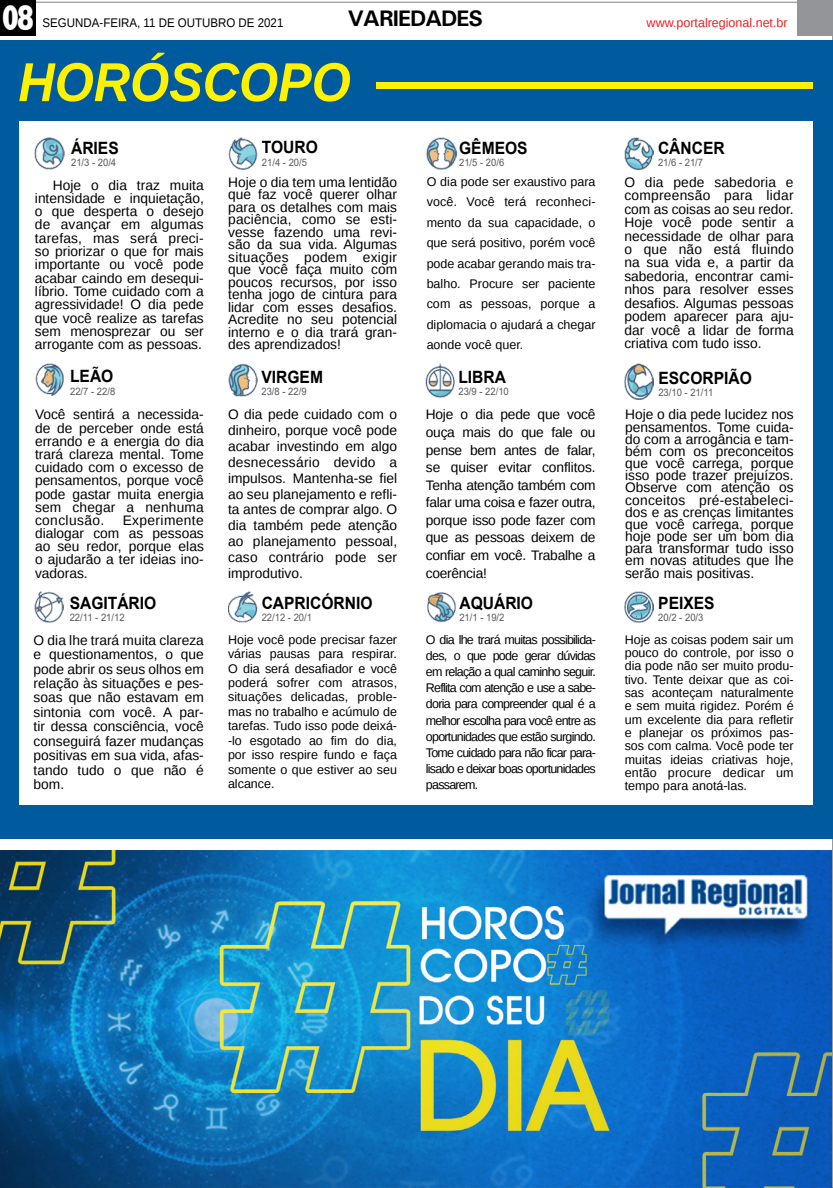
<style>
.page{position:relative;width:833px;height:1188px;background:#fff}
.page>*{position:absolute;margin:0;border:0;box-sizing:border-box;transform-origin:0 0}
.TÍTULO{font:italic 700 54.75px "Liberation Sans";color:#fff200;scale:.92 1}
.t1{font:800 36.12px "Rockwell";color:#fff;scale:.7 1}
.TITULO_PG{font:700 22.5px "Univers";letter-spacing:-.04em;color:#000}
.JR_Classificados{font:700 17px "Arial";color:#000;scale:.92 1}
.NOVELAS_E_HOROSC{font:13.75px/12.5px "Liberation Sans";color:#000;text-align:justify}
.MATÉRIA{font:13.75px/13.2px "Liberation Sans";color:#000;text-align:justify}
.NOVELAS_E_HOROSC-2{font:12.5px/13.4px "Liberation Sans";color:#000;text-align:justify}
.DATA_PG{font:12.5px "Liberation Sans";color:#000;scale:.92 1}
.DATA_PG-2{font:12.5px "Liberation Sans";color:#ed1d24}
.JR_Classificados-2{font:10.25px "Arial";color:#58595b;scale:.92 1}
</style>
<div class="page">
<div style="left:0;top:0;width:36px;height:36px;background:#000"></div>
<div style="left:797px;top:0;width:36px;height:36px;background:#939598"></div>
<div style="left:0;top:41px;width:833px;height:797px;background:#005b9e"></div>
<div style="left:376px;top:83px;width:436px;height:6px;background:#fff200"></div>
<div style="left:19px;top:121px;width:793px;height:683px;background:#fff"></div>
<img style="left:35px;top:138px;width:29px;height:32px">
<img style="left:228px;top:138px;width:30px;height:32px">
<img style="left:427px;top:138px;width:29px;height:32px">
<img style="left:624px;top:138px;width:30px;height:32px">
<img style="left:35px;top:364px;width:29px;height:32px">
<img style="left:228px;top:364px;width:29px;height:32px">
<img style="left:426px;top:364px;width:28px;height:33px">
<img style="left:624px;top:364px;width:30px;height:35px">
<img style="left:35px;top:591px;width:28px;height:31px">
<img style="left:228px;top:591px;width:29px;height:31px">
<img style="left:427px;top:592px;width:29px;height:30px">
<img style="left:624px;top:591px;width:30px;height:31px">
<img style="left:0;top:850px;width:832px;height:337px">
<p class="t1" style="left:2px;top:-3px;width:48px">08</p>
<p class="DATA_PG" style="left:43px;top:16px;width:263px">SEGUNDA-FEIRA, 11 DE OUTUBRO DE 2021</p>
<p class="TITULO_PG" style="left:348px;top:5px;width:137px">VARIEDADES</p>
<p class="DATA_PG-2" style="left:646px;top:16px;width:143px">www.portalregional.net.br</p>
<p class="TÍTULO" style="left:18px;top:45px;width:363px">HORÓSCOPO</p>
<p class="JR_Classificados" style="left:71px;top:136px;width:53px">ÁRIES</p>
<p class="JR_Classificados-2" style="left:71px;top:155px;width:51px">21/3 - 20/4</p>
<p class="JR_Classificados" style="left:459px;top:136px;width:76px">GÊMEOS</p>
<p class="JR_Classificados-2" style="left:459px;top:155px;width:51px">21/5 - 20/6</p>
<p class="JR_Classificados" style="left:658px;top:136px;width:74px">CÂNCER</p>
<p class="JR_Classificados-2" style="left:658px;top:155px;width:51px">21/6 - 21/7</p>
<p class="JR_Classificados" style="left:262px;top:135px;width:62px">TOURO</p>
<p class="JR_Classificados-2" style="left:262px;top:155px;width:51px">21/4 - 20/5</p>
<p class="MATÉRIA" style="left:35px;top:179px;width:170px;text-indent:18px">Hoje o dia traz muita intensidade e inquietação, o que desperta o desejo de avançar em algumas tarefas, mas será preci&shy;so priorizar o que for mais importante ou você pode acabar caindo em desequi&shy;líbrio. Tome cuidado com a agressividade! O dia pede que você realize as tarefas sem menosprezar ou ser arrogante com as pessoas.</p>
<p class="NOVELAS_E_HOROSC" style="left:228px;top:176px;width:170px">Hoje o dia tem uma lentidão que faz você querer olhar para os detalhes com mais paciência, como se esti&shy;vesse fazendo uma revi&shy;são da sua vida. Algumas situações podem exigir que você faça muito com poucos recursos, por isso tenha jogo de cintura para lidar com esses desafios.<br>Acredite no seu potencial interno e o dia trará gran&shy;des aprendizados!</p>
<p class="NOVELAS_E_HOROSC-2" style="left:427px;top:172px;width:170px;line-height:20.4px">O dia pode ser exaustivo para você. Você terá reconheci&shy;mento da sua capacidade, o que será positivo, porém você pode acabar gerando mais tra&shy;balho. Procure ser paciente com as pessoas, porque a diplomacia o ajudará a chegar aonde você quer.</p>
<p class="NOVELAS_E_HOROSC" style="left:624px;top:176px;width:171px;line-height:13.4px">O dia pede sabedoria e compreensão para lidar com as coisas ao seu redor.<br>Hoje você pode sentir a necessidade de olhar para o que não está fluindo na sua vida e, a partir da sabedoria, encontrar cami&shy;nhos para resolver esses desafios. Algumas pessoas podem aparecer para aju&shy;dar você a lidar de forma criativa com tudo isso.</p>
<p class="JR_Classificados" style="left:70px;top:364px;width:49px">LEÃO</p>
<p class="JR_Classificados-2" style="left:70px;top:384px;width:51px">22/7 - 22/8</p>
<p class="NOVELAS_E_HOROSC" style="left:35px;top:408px;width:170px;line-height:13.1px">Você sentirá a necessida&shy;de de perceber onde está errando e a energia do dia trará clareza mental. Tome cuidado com o excesso de pensamentos, porque você pode gastar muita energia sem chegar a nenhuma conclusão.</p>
<p class="NOVELAS_E_HOROSC" style="left:35px;top:514px;width:170px;line-height:13.1px;text-indent:88px">Experimente dialogar com as pessoas ao seu redor, porque elas o ajudarão a ter ideias ino&shy;vadoras.</p>
<p class="JR_Classificados" style="left:70px;top:590px;width:96px">SAGITÁRIO</p>
<p class="JR_Classificados-2" style="left:70px;top:610px;width:61px">22/11 - 21/12</p>
<p class="JR_Classificados" style="left:261px;top:365px;width:68px">VIRGEM</p>
<p class="JR_Classificados-2" style="left:261px;top:384px;width:51px">23/8 - 22/9</p>
<p class="JR_Classificados" style="left:458px;top:365px;width:53px">LIBRA</p>
<p class="JR_Classificados-2" style="left:458px;top:384px;width:56px">23/9 - 22/10</p>
<p class="JR_Classificados" style="left:658px;top:366px;width:103px">ESCORPIÃO</p>
<p class="JR_Classificados-2" style="left:658px;top:385px;width:61px">23/10 - 21/11</p>
<p class="NOVELAS_E_HOROSC" style="left:228px;top:407px;width:171px;line-height:15.8px">O dia pede cuidado com o dinheiro, porque você pode acabar investindo em algo desnecessário devido a impulsos. Mantenha-se fiel ao seu planejamento e refli&shy;ta antes de comprar algo. O dia também pede atenção ao planejamento pessoal, caso contrário pode ser improdutivo.</p>
<p class="NOVELAS_E_HOROSC" style="left:426px;top:406px;width:171px;line-height:17.5px">Hoje o dia pede que você ouça mais do que fale ou pense bem antes de falar, se quiser evitar conflitos.<br>Tenha atenção também com falar uma coisa e fazer outra, porque isso pode fazer com que as pessoas deixem de confiar em você. Trabalhe a coerência!</p>
<p class="NOVELAS_E_HOROSC" style="left:625px;top:409px;width:170px;line-height:12.1px">Hoje o dia pede lucidez nos pensamentos. Tome cuida&shy;do com a arrogância e tam&shy;bém com os preconceitos que você carrega, porque isso pode trazer prejuízos.<br>Observe com atenção os conceitos pré-estabeleci&shy;dos e as crenças limitantes que você carrega, porque hoje pode ser um bom dia para transformar tudo isso em novas atitudes que lhe serão mais positivas.</p>
<p class="JR_Classificados" style="left:262px;top:590px;width:122px">CAPRICÓRNIO</p>
<p class="JR_Classificados-2" style="left:262px;top:610px;width:56px">22/12 - 20/1</p>
<p class="JR_Classificados" style="left:459px;top:590px;width:82px">AQUÁRIO</p>
<p class="JR_Classificados-2" style="left:459px;top:610px;width:51px">21/1 - 19/2</p>
<p class="JR_Classificados" style="left:658px;top:590px;width:63px">PEIXES</p>
<p class="JR_Classificados-2" style="left:658px;top:610px;width:51px">20/2 - 20/3</p>
<p class="NOVELAS_E_HOROSC" style="left:34px;top:633px;width:172px;line-height:14.4px">O dia lhe trará muita clareza e questionamentos, o que pode abrir os seus olhos em relação às situações e pes&shy;soas que não estavam em sintonia com você. A par&shy;tir dessa consciência, você conseguirá fazer mudanças positivas em sua vida, afas&shy;tando tudo o que não é bom.</p>
<p class="NOVELAS_E_HOROSC-2" style="left:228px;top:632px;width:171px;line-height:14.4px">Hoje você pode precisar fazer várias pausas para respirar.<br>O dia será desafiador e você poderá sofrer com atrasos, situações delicadas, proble&shy;mas no trabalho e acúmulo de tarefas. Tudo isso pode deixá--lo esgotado ao fim do dia, por isso respire fundo e faça somente o que estiver ao seu alcance.</p>
<p class="NOVELAS_E_HOROSC-2" style="left:426px;top:631px;width:171px;line-height:16.1px">O dia lhe trará muitas possibilida&shy;des, o que pode gerar dúvidas em relação a qual caminho seguir.<br>Reflita com atenção e use a sabe&shy;doria para compreender qual é a melhor escolha para você entre as oportunidades que estão surgindo.<br>Tome cuidado para não ficar para&shy;lisado e deixar boas oportunidades passarem.</p>
<p class="NOVELAS_E_HOROSC-2" style="left:625px;top:633px;width:170px">Hoje as coisas podem sair um pouco do controle, por isso o dia pode não ser muito produ&shy;tivo. Tente deixar que as coi&shy;sas aconteçam naturalmente e sem muita rigidez. Porém é um excelente dia para refletir e planejar os próximos pas&shy;sos com calma. Você pode ter muitas ideias criativas hoje, então procure dedicar um tempo para anotá-las.</p>
</div>
